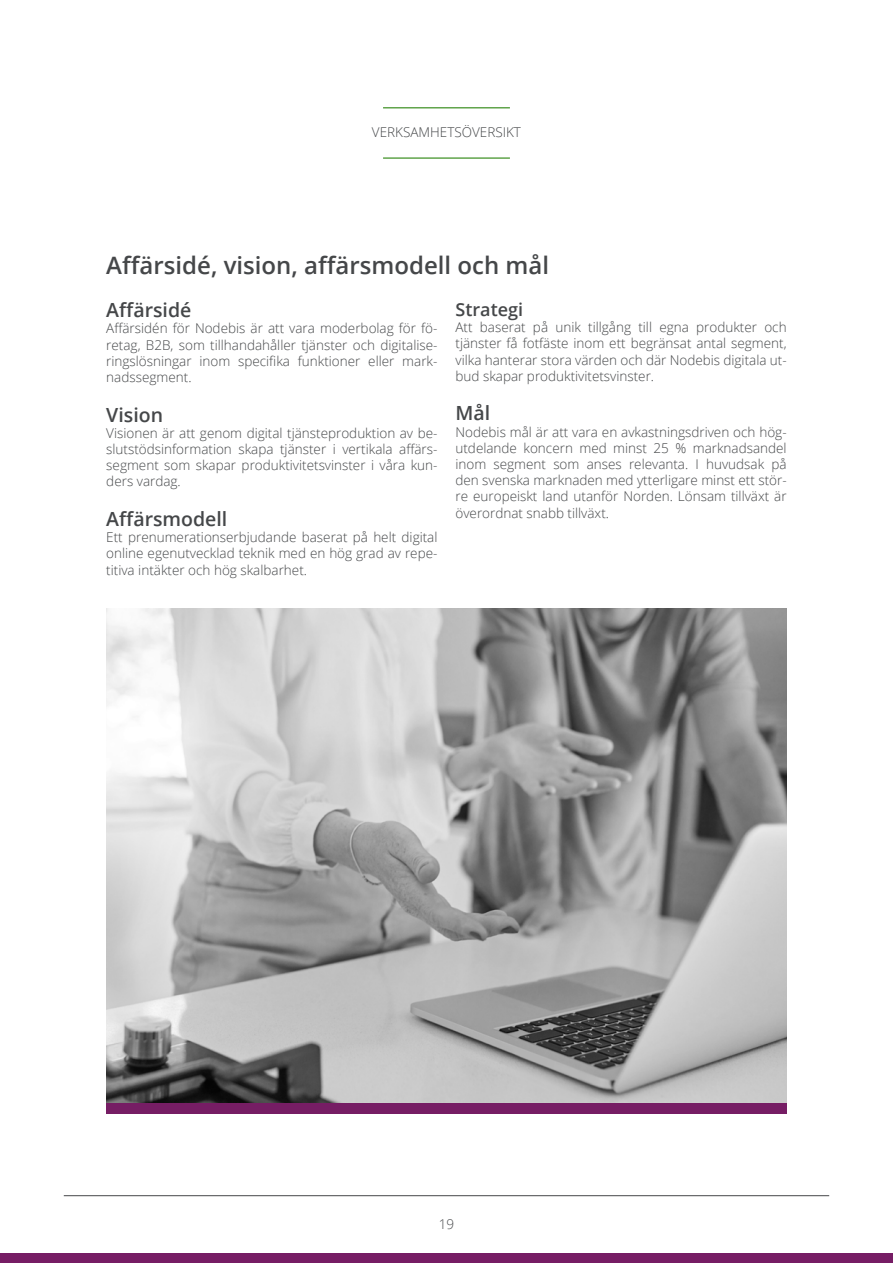
<style>
.page{position:relative;width:893px;height:1263px;background:#fff}
.page>*{position:absolute;margin:0;border:0;box-sizing:border-box;transform-origin:0 0}
.Rubrik_2{font:600 24px "Open Sans";color:#454749}
.Rubrik_3{font:600 19.5px "Open Sans";color:#454749}
.Rubrik_3-2{font:600 18px "Open Sans";color:#454749}
.Brödtext{font:300 13.5px/16.2px "Open Sans";color:#454749;text-align:justify}
</style>
<div class="page">
<hr style="left:64px;top:1195px;width:765px;height:1px;background:#454749">
<hr style="left:383px;top:157px;width:127px;height:2px;background:#60a44b">
<hr style="left:383px;top:107px;width:127px;height:2px;background:#60a44b">
<div style="left:0;top:1253px;width:893px;height:10px;background:#761d64"></div>
<img style="left:106px;top:608px;width:681px;height:495px">
<div style="left:106px;top:1103px;width:681px;height:11px;background:#761d64"></div>
<p class="Brödtext" style="left:372px;top:124px;width:17px">Verksamhetsöversikt</p>
<p class="Rubrik_2" style="left:106px;top:248px;width:444px">Affärsidé, vision, affärsmodell och mål</p>
<p class="Rubrik_3" style="left:106px;top:297px;width:87px">Affärsidé</p>
<p class="Brödtext" style="left:106px;top:320px;width:333px">Affärsidén för Nodebis är att vara moderbolag för fö&shy;retag, B2B, som tillhandahåller tjänster och digitalise&shy;ringslösningar inom specifika funktioner eller mark&shy;nadssegment.</p>
<p class="Rubrik_3" style="left:106px;top:401px;width:58px">Vision</p>
<p class="Brödtext" style="left:106px;top:424px;width:333px">Visionen är att genom digital tjänsteproduktion av be&shy;slutstödsinformation skapa tjänster i vertikala affärs&shy;segment som skapar produktivitetsvinster i våra kun&shy;ders vardag.</p>
<p class="Rubrik_3" style="left:106px;top:505px;width:123px">Affärsmodell</p>
<p class="Brödtext" style="left:106px;top:529px;width:333px">Ett prenumerationserbjudande baserat på helt digital online egenutvecklad teknik med en hög grad av repe&shy;titiva intäkter och hög skalbarhet.</p>
<p class="Rubrik_3-2" style="left:455px;top:297px;width:69px">Strategi</p>
<p class="Brödtext" style="left:455px;top:319px;width:333px">Att baserat på unik tillgång till egna produkter och tjänster få fotfäste inom ett begränsat antal segment, vilka hanterar stora värden och där Nodebis digitala ut&shy;bud skapar produktivitetsvinster.</p>
<p class="Rubrik_3" style="left:455px;top:400px;width:36px">Mål</p>
<p class="Brödtext" style="left:455px;top:423px;width:333px">Nodebis mål är att vara en avkastningsdriven och hög&shy;utdelande koncern med minst 25 % marknadsandel inom segment som anses relevanta. I huvudsak på den svenska marknaden med ytterligare minst ett stör&shy;re europeiskt land utanför Norden. Lönsam tillväxt är överordnat snabb tillväxt.</p>
<p class="Brödtext" style="left:439px;top:1215px;width:17px">19</p>
</div>
